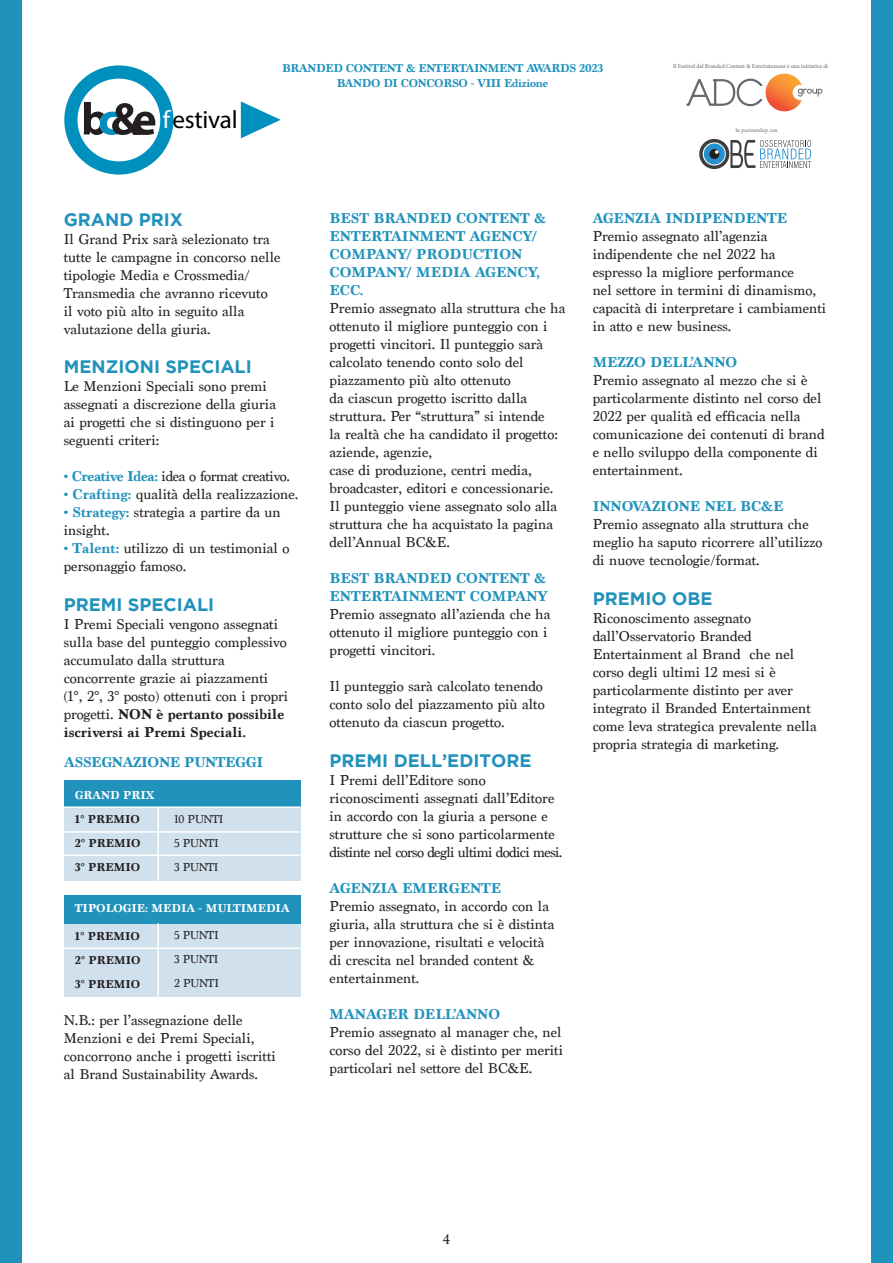
<style>
.page{position:relative;width:893px;height:1263px;background:#fff}
.page>*{position:absolute;margin:0;border:0;box-sizing:border-box;transform-origin:0 0}
.t1{font:25.2px "Myriad Pro";letter-spacing:-.01em;color:#000}
.t2{font:700 18px "Gotham";color:#2192bc}
.t3{font:15px/18px "Marion";color:#231f20}
.t4{font:700 15px/18px "Marion";color:#2192bc}
.t5{font:15px "Marion";letter-spacing:-.025em;color:#231f20}
.t6{font:700 15px "Marion";letter-spacing:-.02em;color:#2192bc}
.t7{font:700 12px "Marion";letter-spacing:-.025em;color:#2192bc}
.t8{font:700 12px "Marion";color:#231f20}
.t9{font:12px "Marion";letter-spacing:-.025em;color:#231f20}
.t10{font:700 12px "Marion";color:#fff}
.t11{font:6px "Minion Pro";letter-spacing:-.01em;color:#63696d}
.t12{font:5.7px "Minion Pro";letter-spacing:-.005em;color:#63696d}
.s1{color:#fff}
.s2{font-weight:700;color:#2192bc}
.s3{font-weight:700}
</style>
<div class="page">
<div style="left:872px;top:0;width:21px;height:1263px;background:#2192bc"></div>
<div style="left:0;top:0;width:21px;height:1263px;background:#2192bc"></div>
<div style="left:64px;top:65px;width:109px;height:110px;border:13px solid #0090be;border-radius:50%"></div>
<svg style="left:241px;top:101px;width:40px;height:37px"></svg>
<svg style="left:84px;top:102px;width:71px;height:33px"></svg>
<svg style="left:686px;top:74px;width:136px;height:37px"></svg>
<div style="left:704px;top:143px;width:21px;height:21px;background:#2690cf;border-radius:50%"></div>
<div style="left:709px;top:149px;width:10px;height:10px;background:#231f20;border-radius:50%"></div>
<svg style="left:715px;top:150px;width:4px;height:4px"></svg>
<div style="left:699px;top:139px;width:30px;height:30px;border:3px solid #3e3e3f;border-radius:50%"></div>
<svg style="left:730px;top:140px;width:81px;height:28px"></svg>
<div style="left:64px;top:807px;width:236px;height:73px;background:#d0e1ed"></div>
<div style="left:64px;top:780px;width:236px;height:27px;background:#2192bc"></div>
<hr style="left:64px;top:831px;width:236px;height:2px;background:#fff">
<hr style="left:64px;top:854px;width:236px;height:2px;background:#fff">
<hr style="left:157px;top:807px;width:2px;height:73px;background:#fff">
<div style="left:64px;top:923px;width:236px;height:74px;background:#d0e1ed"></div>
<div style="left:64px;top:896px;width:236px;height:28px;background:#2192bc"></div>
<hr style="left:64px;top:947px;width:236px;height:2px;background:#fff">
<hr style="left:64px;top:806px;width:236px;height:2px;background:#fff">
<hr style="left:157px;top:923px;width:2px;height:73px;background:#fff">
<p class="t1" style="left:163px;top:104px;width:76px"><span class="s1">f</span>estival</p>
<p class="t7" style="left:282px;top:61px;width:323px">BRANDED CONTENT &amp; ENTERTAINMENT AWARDS 2023</p>
<p class="t7" style="left:337px;top:76px;width:213px">BANDO DI CONCORSO - VIII Edizione</p>
<p class="t11" style="left:673px;top:62px;width:157px">Il Festival del Branded Content &amp; Entertainment è una iniziativa di</p>
<p class="t12" style="left:735px;top:127px;width:44px">In partnership con</p>
<p class="t2" style="left:64px;top:209px;width:121px">GRAND PRIX</p>
<p class="t3" style="left:64px;top:230px;width:218px">Il Grand Prix sarà selezionato tra tutte le campagne in concorso nelle tipologie Media e Crossmedia/<br>Transmedia che avranno ricevuto<br>il voto più alto in seguito alla valutazione della giuria.</p>
<p class="t2" style="left:64px;top:357px;width:190px">MENZIONI SPECIALI</p>
<p class="t3" style="left:64px;top:378px;width:214px">Le Menzioni Speciali sono premi assegnati a discrezione della giuria ai progetti che si distinguono per i seguenti criteri:</p>
<p class="t5" style="left:64px;top:468px;width:228px"><span class="s2">• Creative Idea:</span> idea o format creativo.</p>
<p class="t3" style="left:64px;top:486px;width:236px"><span class="s2">• Crafting:</span> qualità della realizzazione.</p>
<p class="t3" style="left:64px;top:504px;width:219px"><span class="s2">• Strategy:</span> strategia a partire da un insight.</p>
<p class="t3" style="left:64px;top:540px;width:227px"><span class="s2">• Talent:</span> utilizzo di un testimonial o personaggio famoso.</p>
<p class="t2" style="left:64px;top:594px;width:152px">PREMI SPECIALI</p>
<p class="t3" style="left:64px;top:615px;width:226px">I Premi Speciali vengono assegnati sulla base del punteggio complessivo accumulato dalla struttura concorrente grazie ai piazzamenti (1°, 2°, 3° posto) ottenuti con i propri progetti. <span class="s3">NON è pertanto possibile iscriversi ai Premi Speciali.</span></p>
<p class="t6" style="left:64px;top:754px;width:200px">ASSEGNAZIONE PUNTEGGI</p>
<p class="t10" style="left:75px;top:788px;width:81px">GRAND PRIX</p>
<p class="t8" style="left:75px;top:812px;width:66px">1° PREMIO</p>
<p class="t8" style="left:75px;top:836px;width:67px">2° PREMIO</p>
<p class="t8" style="left:75px;top:860px;width:67px">3° PREMIO</p>
<p class="t9" style="left:174px;top:812px;width:51px">10 PUNTI</p>
<p class="t9" style="left:174px;top:836px;width:46px">5 PUNTI</p>
<p class="t9" style="left:174px;top:860px;width:46px">3 PUNTI</p>
<p class="t10" style="left:75px;top:901px;width:216px">TIPOLOGIE: MEDIA - MULTIMEDIA</p>
<p class="t8" style="left:75px;top:929px;width:66px">1° PREMIO</p>
<p class="t8" style="left:75px;top:953px;width:67px">2° PREMIO</p>
<p class="t8" style="left:75px;top:977px;width:67px">3° PREMIO</p>
<p class="t9" style="left:174px;top:928px;width:46px">5 PUNTI</p>
<p class="t9" style="left:174px;top:952px;width:46px">3 PUNTI</p>
<p class="t9" style="left:174px;top:976px;width:46px">2 PUNTI</p>
<p class="t3" style="left:64px;top:1011px;width:180px">N.B.: per l’assegnazione delle</p>
<p class="t3" style="left:64px;top:1029px;width:192px">Menzioni e dei Premi Speciali,</p>
<p class="t3" style="left:64px;top:1047px;width:214px">concorrono anche i progetti iscritti</p>
<p class="t3" style="left:64px;top:1065px;width:196px">al Brand Sustainability Awards.</p>
<p class="t4" style="left:330px;top:209px;width:218px">BEST BRANDED CONTENT &amp;<br>ENTERTAINMENT AGENCY/<br>COMPANY/ PRODUCTION</p>
<p class="t4" style="left:330px;top:263px;width:212px">COMPANY/ MEDIA AGENCY,<br>ECC.</p>
<p class="t3" style="left:330px;top:299px;width:237px">Premio assegnato alla struttura che ha ottenuto il migliore punteggio con i</p>
<p class="t3" style="left:330px;top:335px;width:215px">progetti vincitori. Il punteggio sarà</p>
<p class="t3" style="left:330px;top:353px;width:196px">calcolato tenendo conto solo del</p>
<p class="t3" style="left:330px;top:371px;width:230px">piazzamento più alto ottenuto<br>da ciascun progetto iscritto dalla struttura. Per “struttura” si intende la realtà che ha candidato il progetto: aziende, agenzie,</p>
<p class="t3" style="left:330px;top:461px;width:229px">case di produzione, centri media, broadcaster, editori e concessionarie.<br>Il punteggio viene assegnato solo alla struttura che ha acquistato la pagina dell’Annual BC&amp;E.</p>
<p class="t4" style="left:330px;top:569px;width:220px">BEST BRANDED CONTENT &amp;<br>ENTERTAINMENT COMPANY</p>
<p class="t3" style="left:330px;top:605px;width:222px">Premio assegnato all’azienda che ha ottenuto il migliore punteggio con i progetti vincitori.</p>
<p class="t3" style="left:330px;top:677px;width:217px;text-align:justify">Il punteggio sarà calcolato tenendo conto solo del piazzamento più alto ottenuto da ciascun progetto.</p>
<p class="t2" style="left:330px;top:750px;width:203px">PREMI DELL’EDITORE</p>
<p class="t3" style="left:330px;top:771px;width:234px">I Premi dell’Editore sono riconoscimenti assegnati dall’Editore in accordo con la giuria a persone e strutture che si sono particolarmente distinte nel corso degli ultimi dodici mesi.</p>
<p class="t4" style="left:330px;top:879px;width:173px">AGENZIA EMERGENTE</p>
<p class="t3" style="left:330px;top:897px;width:226px">Premio assegnato, in accordo con la giuria, alla struttura che si è distinta per innovazione, risultati e velocità di crescita nel branded content &amp; entertainment.</p>
<p class="t4" style="left:330px;top:1005px;width:172px">MANAGER DELL’ANNO</p>
<p class="t3" style="left:330px;top:1023px;width:235px">Premio assegnato al manager che, nel corso del 2022, si è distinto per meriti</p>
<p class="t3" style="left:330px;top:1059px;width:204px">particolari nel settore del BC&amp;E.</p>
<p class="t4" style="left:593px;top:209px;width:196px">AGENZIA INDIPENDENTE</p>
<p class="t3" style="left:593px;top:227px;width:176px">Premio assegnato all’agenzia</p>
<p class="t3" style="left:593px;top:245px;width:184px">indipendente che nel 2022 ha</p>
<p class="t3" style="left:593px;top:263px;width:203px">espresso la migliore performance</p>
<p class="t3" style="left:593px;top:281px;width:225px">nel settore in termini di dinamismo,</p>
<p class="t3" style="left:593px;top:299px;width:235px">capacità di interpretare i cambiamenti in atto e new business.</p>
<p class="t4" style="left:593px;top:353px;width:146px">MEZZO DELL’ANNO</p>
<p class="t3" style="left:593px;top:371px;width:233px">Premio assegnato al mezzo che si è particolarmente distinto nel corso del 2022 per qualità ed efficacia nella comunicazione dei contenuti di brand e nello sviluppo della componente di entertainment.</p>
<p class="t4" style="left:593px;top:497px;width:192px">INNOVAZIONE NEL BC&amp;E</p>
<p class="t3" style="left:593px;top:515px;width:231px">Premio assegnato alla struttura che meglio ha saputo ricorrere all’utilizzo di nuove tecnologie/format.</p>
<p class="t2" style="left:593px;top:588px;width:121px">PREMIO OBE</p>
<p class="t3" style="left:593px;top:609px;width:203px">Riconoscimento assegnato dall’Osservatorio Branded<br>Entertainment al Brand che nel corso degli ultimi 12 mesi si è</p>
<p class="t3" style="left:593px;top:681px;width:225px">particolarmente distinto per aver integrato il Branded Entertainment come leva strategica prevalente nella propria strategia di marketing.</p>
<p class="t3" style="left:443px;top:1230px;width:9px">4</p>
</div>
